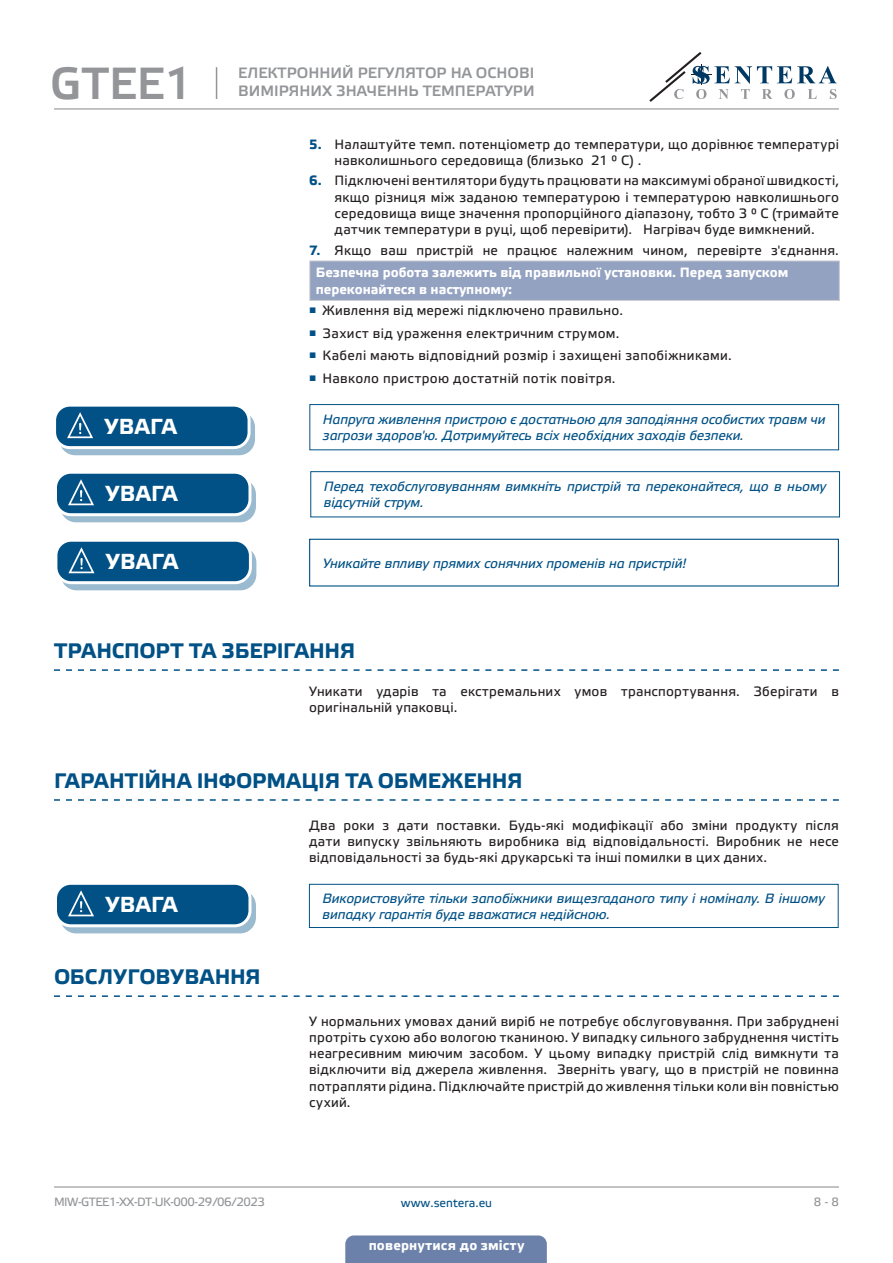
<style>
.page{position:relative;width:893px;height:1263px;background:#fff}
.page>*{position:absolute;margin:0;border:0;box-sizing:border-box;transform-origin:0 0}
.t1{font:45px "Etelka Medium Pro";color:#939598}
.t2{font:700 21.75px "Etelka Text Pro";letter-spacing:.015em;color:#fff}
.t3{font:700 21px "Etelka Text Pro";letter-spacing:-.005em;color:#015186}
.t4{font:15px "Etelka Medium Pro";color:#939598}
.body{font:13.5px/16.2px "Etelka Text Pro";letter-spacing:.015em;color:#231f20;text-align:justify}
.Attention_text{font:italic 13.5px/16.2px "Etelka Text Pro";letter-spacing:-.01em;color:#015186}
.attention{font:italic 13.5px/16.2px "Etelka Text Pro";letter-spacing:-.005em;color:#015186}
.Table_main_heading{font:700 13.5px/16.2px "Etelka Text Pro";color:#fff}
.t5{font:12px "Etelka Text Pro";letter-spacing:-.04em;color:#939598}
.t6{font:12px "Etelka Text Pro";color:#015186}
.s1{font-weight:700;color:#015186}
</style>
<div class="page">
<hr style="left:54px;top:108px;width:785px;height:1px;background:#939598">
<hr style="left:54px;top:1186px;width:785px;height:1px;background:#939598">
<svg style="left:649px;top:52px;width:188px;height:50px"></svg>
<div style="left:345px;top:1235px;width:202px;height:28px;background:#6c81aa"></div>
<div style="left:310px;top:261px;width:529px;height:39px;background:#94a2c2"></div>
<hr style="left:309px;top:261px;width:1px;height:39px;background:#d1d2d4">
<hr style="left:309px;top:260px;width:531px;height:1px;background:#d1d2d4">
<hr style="left:839px;top:261px;width:1px;height:39px;background:#d1d2d4">
<hr style="left:309px;top:300px;width:531px;height:1px;background:#d1d2d4">
<div style="left:60px;top:412px;width:194px;height:43px;background:#9abacf;border-radius:15px"></div>
<div style="left:59px;top:411px;width:196px;height:44px;border:1px solid #015186;border-radius:15px"></div>
<div style="left:55px;top:405px;width:194px;height:43px;background:#015186;border-radius:15px"></div>
<div style="left:53px;top:404px;width:198px;height:45px;border:3px solid #fff;border-radius:15px"></div>
<svg style="left:66px;top:412px;width:39px;height:44px"></svg>
<div style="left:309px;top:404px;width:530px;height:46px;border:1px solid #015186"></div>
<svg style="left:61px;top:479px;width:194px;height:43px"></svg>
<div style="left:60px;top:479px;width:196px;height:43px;border:1px solid #015186;border-radius:15px"></div>
<div style="left:56px;top:472px;width:194px;height:43px;background:#015186;border-radius:15px"></div>
<div style="left:54px;top:471px;width:197px;height:45px;border:3px solid #fff;border-radius:15px"></div>
<svg style="left:67px;top:479px;width:39px;height:44px"></svg>
<div style="left:310px;top:471px;width:530px;height:46px;border:1px solid #015186"></div>
<svg style="left:61px;top:547px;width:195px;height:43px"></svg>
<div style="left:61px;top:547px;width:195px;height:43px;border:1px solid #015186;border-radius:15px"></div>
<div style="left:56px;top:540px;width:194px;height:43px;background:#015186;border-radius:15px"></div>
<div style="left:54px;top:539px;width:198px;height:45px;border:3px solid #fff;border-radius:15px"></div>
<svg style="left:67px;top:547px;width:40px;height:44px"></svg>
<div style="left:309px;top:539px;width:530px;height:47px;border:1px solid #015186"></div>
<svg style="left:54px;top:669px;width:785px;height:2px"></svg>
<svg style="left:54px;top:799px;width:785px;height:2px"></svg>
<svg style="left:61px;top:890px;width:194px;height:43px"></svg>
<div style="left:60px;top:890px;width:196px;height:43px;border:1px solid #015186;border-radius:15px"></div>
<div style="left:56px;top:883px;width:194px;height:43px;background:#015186;border-radius:15px"></div>
<div style="left:54px;top:882px;width:197px;height:45px;border:3px solid #fff;border-radius:15px"></div>
<svg style="left:67px;top:890px;width:38px;height:36px"></svg>
<div style="left:309px;top:884px;width:529px;height:44px;border:1px solid #015186"></div>
<svg style="left:54px;top:995px;width:785px;height:2px"></svg>
<hr style="left:216px;top:67px;width:1px;height:32px;background:#939598">
<h1 class="t1" style="left:50px;top:59px;width:144px">GTEE1</h1>
<p class="t4" style="left:238px;top:65px;width:298px">ЕЛЕКТРОННИЙ РЕГУЛЯТОР НА ОСНОВІ</p>
<p class="t4" style="left:238px;top:83px;width:298px">ВИМІРЯНИХ ЗНАЧЕННЬ ТЕМПЕРАТУРИ</p>
<p class="body" style="left:335px;top:137px;width:506px;text-indent:-26px"><span class="s1">5.</span> Налаштуйте темп. потенціометр до температури, що дорівнює температурі навколишнього середовища (близько 21 ° C) .</p>
<p class="body" style="left:335px;top:174px;width:506px;text-indent:-26px"><span class="s1">6.</span> Підключені вентилятори будуть працювати на максимумі обраної швидкості, якщо різниця між заданою температурою і температурою навколишнього середовища вище значення пропорційного діапазону, тобто 3 ° C (тримайте датчик температури в руці, щоб перевірити). Нагрівач буде вимкнений.</p>
<p class="body" style="left:309px;top:243px;width:531px"><span class="s1">7.</span> Якщо ваш пристрій не працює належним чином, перевірте з'єднання.</p>
<p class="Table_main_heading" style="left:316px;top:265px;width:474px">Безпечна робота залежить від правильної установки. Перед запуском переконайтеся в наступному:</p>
<p class="body" style="left:309px;top:303px;width:315px"><sup>■</sup> Живлення від мережі підключено правильно.</p>
<p class="body" style="left:309px;top:326px;width:312px"><sup>■</sup> Захист від ураження електричним струмом.</p>
<p class="body" style="left:309px;top:348px;width:424px"><sup>■</sup> Кабелі мають відповідний розмір і захищені запобіжниками.</p>
<p class="body" style="left:309px;top:371px;width:308px"><sup>■</sup> Навколо пристрою достатній потік повітря.</p>
<p class="t2" style="left:105px;top:413px;width:74px">УВАГА</p>
<p class="Attention_text" style="left:323px;top:412px;width:504px">Напруга живлення пристрою є достатньою для заподіяння особистих травм чи загрози здоров'ю. Дотримуйтесь всіх необхідних заходів безпеки.</p>
<p class="t2" style="left:105px;top:480px;width:74px">УВАГА</p>
<p class="Attention_text" style="left:324px;top:479px;width:504px">Перед техобслуговуванням вимкніть пристрій та переконайтеся, що в ньому відсутній струм.</p>
<p class="t2" style="left:106px;top:548px;width:74px">УВАГА</p>
<p class="Attention_text" style="left:323px;top:556px;width:365px">Уникайте впливу прямих сонячних променів на пристрій!</p>
<p class="t3" style="left:54px;top:637px;width:303px">ТРАНСПОРТ ТА ЗБЕРІГАННЯ</p>
<p class="body" style="left:309px;top:684px;width:531px">Уникати ударів та екстремальних умов транспортування. Зберігати в оригінальній упаковці.</p>
<p class="t3" style="left:54px;top:767px;width:470px">ГАРАНТІЙНА ІНФОРМАЦІЯ ТА ОБМЕЖЕННЯ</p>
<p class="body" style="left:309px;top:818px;width:531px">Два роки з дати поставки. Будь-які модифікації або зміни продукту після дати випуску звільняють виробника від відповідальності. Виробник не несе відповідальності за будь-які друкарські та інші помилки в цих даних.</p>
<p class="t2" style="left:105px;top:891px;width:74px">УВАГА</p>
<p class="attention" style="left:323px;top:891px;width:504px">Використовуйте тільки запобіжники вищезгаданого типу і номіналу. В іншому випадку гарантія буде вважатися недійсною.</p>
<p class="t3" style="left:54px;top:964px;width:208px">ОБСЛУГОВУВАННЯ</p>
<p class="body" style="left:309px;top:1014px;width:531px">У нормальних умовах даний виріб не потребує обслуговування. При забруднені протріть сухою або вологою тканиною. У випадку сильного забруднення чистіть неагресивним миючим засобом. У цьому випадку пристрій слід вимкнути та відключити від джерела живлення. Зверніть увагу, що в пристрій не повинна потрапляти рідина. Підключайте пристрій до живлення тільки коли він повністью сухий.</p>
<p class="t5" style="left:54px;top:1195px;width:212px">MIW-GTEE1-XX-DT-UK-000 - 29 / 06 / 2023</p>
<p class="t6" style="left:401px;top:1196px;width:93px">www.sentera.eu</p>
<p class="t5" style="left:814px;top:1195px;width:27px">8 - 8</p>
<p class="Table_main_heading" style="left:369px;top:1238px;width:157px">повернутися до змісту</p>
</div>
